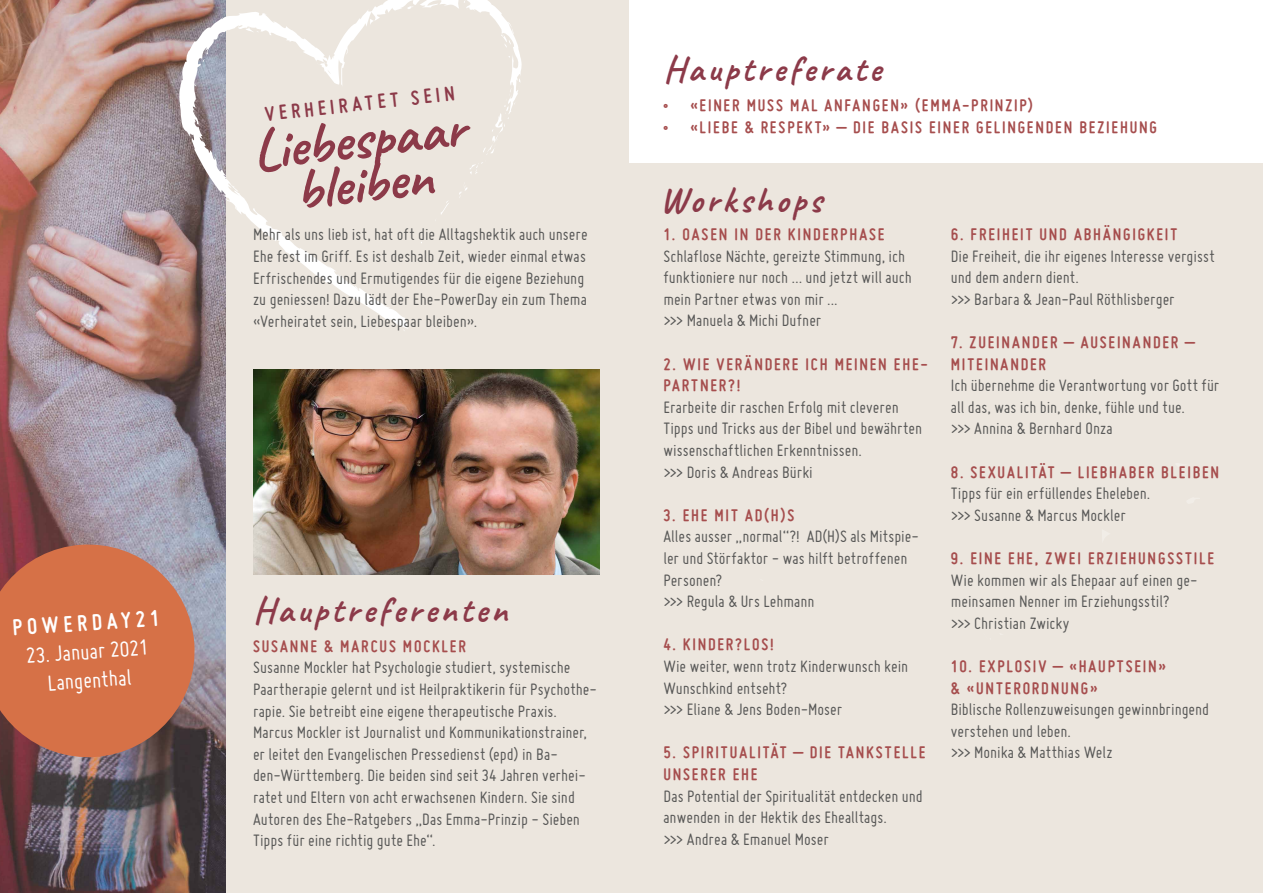
<style>
.page{position:relative;width:1263px;height:893px;background:#ece6de}
.page>*{position:absolute;margin:0;border:0;box-sizing:border-box;transform-origin:0 0}
.t1{font:700 58.65px/44.2px "Caveat";color:#8c3a49;text-align:center}
.t2{font:700 36px "Caveat";letter-spacing:.095em;color:#8c3a49}
.t3{font:24px/28.8px "Miso";color:#fff;text-align:center}
.t4{font:700 24px "Miso";color:#fff}
.t5{font:700 21.6px "Miso";color:#8c3a49}
.t6{font:18px/21.6px "Miso";color:#575756}
.t7{font:700 18px/21.6px "Miso";letter-spacing:.105em;color:#a64e4e}
</style>
<div class="page">
<div style="left:629px;top:0;width:634px;height:162px;background:#fff"></div>
<img style="left:0;top:0;width:225px;height:893px">
<svg style="left:0;top:541px;width:198px;height:220px"></svg>
<img style="left:253px;top:370px;width:347px;height:204px">
<svg style="left:179px;top:0;width:343px;height:330px"></svg>
<svg style="left:317px;top:62px;width:9px;height:4px"></svg>
<svg style="left:469px;top:74px;width:52px;height:102px"></svg>
<svg style="left:503px;top:40px;width:8px;height:10px"></svg>
<svg style="left:464px;top:0;width:4px;height:10px"></svg>
<svg style="left:406px;top:5px;width:8px;height:4px"></svg>
<svg style="left:220px;top:33px;width:4px;height:3px"></svg>
<svg style="left:201px;top:58px;width:4px;height:4px"></svg>
<h3 class="t4" style="left:12px;top:614px;width:149px;rotate:-4deg">POWERDAY21</h3>
<h3 class="t3" style="left:25px;top:641px;width:125px;rotate:-4deg">23. Januar 2021<br>Langenthal</h3>
<p class="t5" style="left:264px;top:101px;width:192px;rotate:-6deg">VERHEIRATET SEIN</p>
<h1 class="t1" style="left:251px;top:128px;width:215px;rotate:-6deg">Liebespaar bleiben</h1>
<p class="t6" style="left:253px;top:224px;width:336px">Mehr als uns lieb ist, hat oft die Alltagshektik auch unsere Ehe fest im Griff. Es ist deshalb Zeit, wieder einmal etwas Erfrischendes und Ermutigendes für die eigene Beziehung zu geniessen! Dazu lädt der Ehe-PowerDay ein zum Thema «Verheiratet sein, Liebespaar bleiben».</p>
<h2 class="t2" style="left:253px;top:587px;width:256px">Hauptreferenten</h2>
<p class="t7" style="left:253px;top:635px;width:214px">SUSANNE &amp; MARCUS MOCKLER</p>
<p class="t6" style="left:253px;top:657px;width:346px">Susanne Mockler hat Psychologie studiert, systemische Paartherapie gelernt und ist Heilpraktikerin für Psychothe&shy;rapie. Sie betreibt eine eigene therapeutische Praxis.<br>Marcus Mockler ist Journalist und Kommunikationstrainer, er leitet den Evangelischen Pressedienst (epd) in Ba&shy;den-Württemberg. Die beiden sind seit 34 Jahren verhei&shy;ratet und Eltern von acht erwachsenen Kindern. Sie sind Autoren des Ehe-Ratgebers „Das Emma-Prinzip - Sieben Tipps für eine richtig gute Ehe“.</p>
<h2 class="t2" style="left:663px;top:46px;width:219px">Hauptreferate</h2>
<p class="t7" style="left:663px;top:95px;width:371px">• «EINER MUSS MAL ANFANGEN» (EMMA-PRINZIP)</p>
<p class="t7" style="left:663px;top:116px;width:495px">• «LIEBE &amp; RESPEKT» – DIE BASIS EINER GELINGENDEN BEZIEHUNG</p>
<h2 class="t2" style="left:660px;top:177px;width:163px">Workshops</h2>
<p class="t7" style="left:663px;top:223px;width:223px">1. OASEN IN DER KINDERPHASE</p>
<p class="t6" style="left:663px;top:245px;width:250px">Schlaflose Nächte, gereizte Stimmung, ich funktioniere nur noch … und jetzt will auch mein Partner etwas von mir ...<br>&gt;&gt;&gt; Manuela &amp; Michi Dufner</p>
<p class="t7" style="left:663px;top:353px;width:266px">2. WIE VERÄNDERE ICH MEINEN EHE-<br>PARTNER?!</p>
<p class="t6" style="left:663px;top:396px;width:260px">Erarbeite dir raschen Erfolg mit cleveren Tipps und Tricks aus der Bibel und bewährten wissenschaftlichen Erkenntnissen.<br>&gt;&gt;&gt; Doris &amp; Andreas Bürki</p>
<p class="t7" style="left:663px;top:504px;width:132px">3. EHE MIT AD(H)S</p>
<p class="t6" style="left:663px;top:525px;width:257px">Alles ausser „normal“?! AD(H)S als Mitspie&shy;ler und Störfaktor - was hilft betroffenen<br>Personen?<br>&gt;&gt;&gt; Regula &amp; Urs Lehmann</p>
<p class="t7" style="left:663px;top:633px;width:112px">4. KINDER?LOS!</p>
<p class="t6" style="left:663px;top:655px;width:246px">Wie weiter, wenn trotz Kinderwunsch kein<br>Wunschkind entseht?<br>&gt;&gt;&gt; Eliane &amp; Jens Boden-Moser</p>
<p class="t7" style="left:663px;top:741px;width:264px">5. SPIRITUALITÄT – DIE TANKSTELLE<br>UNSERER EHE</p>
<p class="t6" style="left:663px;top:785px;width:261px">Das Potential der Spiritualität entdecken und anwenden in der Hektik des Ehealltags.<br>&gt;&gt;&gt; Andrea &amp; Emanuel Moser</p>
<p class="t7" style="left:951px;top:223px;width:228px">6. FREIHEIT UND ABHÄNGIGKEIT</p>
<p class="t6" style="left:951px;top:245px;width:265px">Die Freiheit, die ihr eigenes Interesse vergisst und dem andern dient.<br>&gt;&gt;&gt; Barbara &amp; Jean-Paul Röthlisberger</p>
<p class="t7" style="left:951px;top:331px;width:245px">7. ZUEINANDER – AUSEINANDER –<br>MITEINANDER</p>
<p class="t6" style="left:951px;top:374px;width:270px">Ich übernehme die Verantwortung vor Gott für all das, was ich bin, denke, fühle und tue.<br>&gt;&gt;&gt; Annina &amp; Bernhard Onza</p>
<p class="t7" style="left:951px;top:461px;width:270px">8. SEXUALITÄT – LIEBHABER BLEIBEN</p>
<p class="t6" style="left:951px;top:482px;width:201px">Tipps für ein erfüllendes Eheleben. &gt;&gt;&gt; Susanne &amp; Marcus Mockler</p>
<p class="t7" style="left:951px;top:547px;width:265px">9. EINE EHE, ZWEI ERZIEHUNGSSTILE</p>
<p class="t6" style="left:951px;top:569px;width:248px">Wie kommen wir als Ehepaar auf einen ge&shy;meinsamen Nenner im Erziehungsstil?<br>&gt;&gt;&gt; Christian Zwicky</p>
<p class="t7" style="left:951px;top:655px;width:217px">10. EXPLOSIV – «HAUPTSEIN» &amp; «UNTERORDNUNG»</p>
<p class="t6" style="left:951px;top:698px;width:260px">Biblische Rollenzuweisungen gewinnbringend verstehen und leben.<br>&gt;&gt;&gt; Monika &amp; Matthias Welz</p>
</div>
